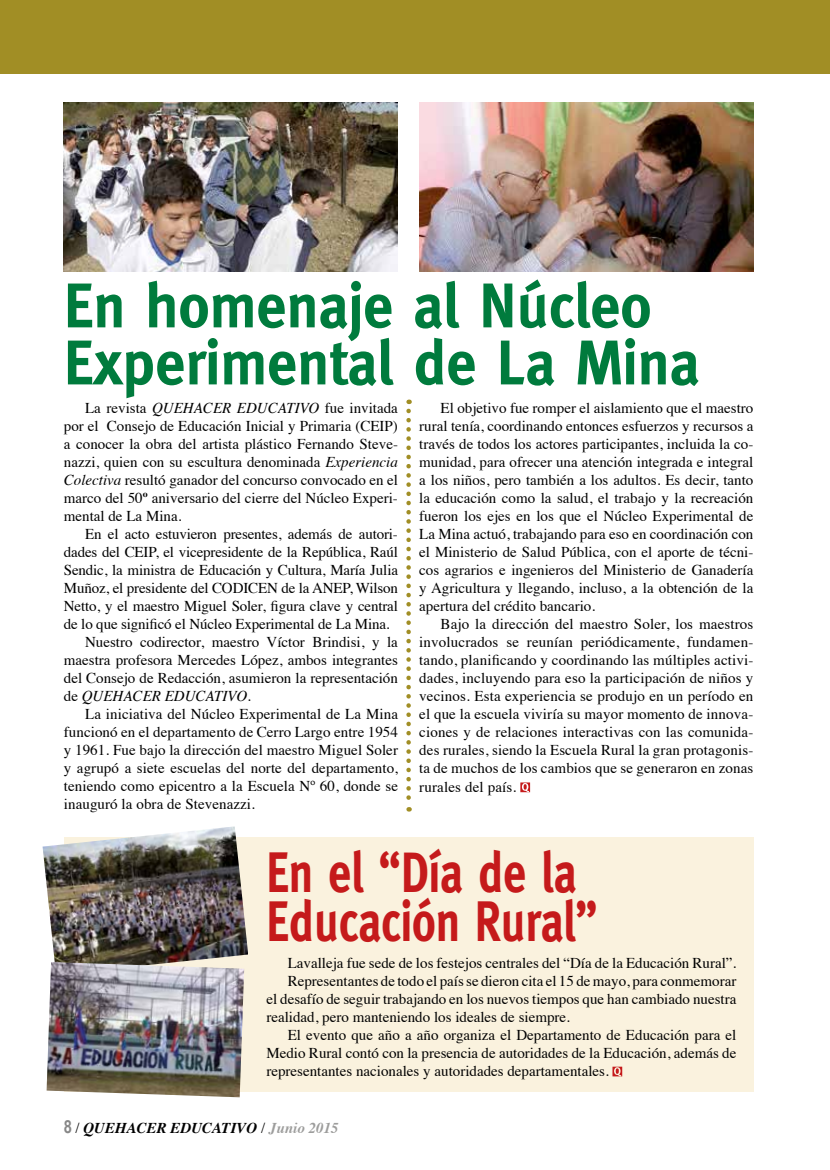
<style>
.page{position:relative;width:830px;height:1170px;background:#fff}
.page>*{position:absolute;margin:0;border:0;box-sizing:border-box;transform-origin:0 0}
.t1{font:700 63px/57px "Meta";color:#007b3d;scale:.95 1}
.t2{font:700 57px/49.5px "Meta";color:#c51a1b;scale:.8 1}
.t3{font:15px/18px "Times";color:#000;text-align:justify}
.t4{font:italic 700 15px "Times";color:#000}
.t5{font:italic 15px "Times";color:#000}
.s1{font-style:italic}
.s2{font-weight:700}
.s3{font-style:normal}
.s4{font-family:"Arial Narrow";font-style:normal;font-size:18px;color:#878787}
.s5{font-weight:400;font-style:normal}
.s6{color:#9d9d9c}
</style>
<div class="page">
<div style="left:64px;top:837px;width:689px;height:254px;background:#faf2de"></div>
<svg style="left:612px;top:1066px;width:10px;height:10px"></svg>
<svg style="left:520px;top:782px;width:10px;height:10px"></svg>
<img style="left:419px;top:102px;width:334px;height:169px">
<img style="left:64px;top:102px;width:334px;height:169px">
<img style="left:43px;top:826px;width:205px;height:146px">
<img style="left:47px;top:961px;width:197px;height:136px">
<svg style="left:406px;top:411px;width:4px;height:400px"></svg>
<div style="left:0;top:0;width:829px;height:73px;background:#a18e25"></div>
<h1 class="t1" style="left:64px;top:277px;width:670px">En homenaje al Núcleo<br>Experimental de La Mina</h1>
<p class="t3" style="left:64px;top:398px;width:335px;text-indent:21px">La revista <span class="s1">QUEHACER EDUCATIVO</span> fue invitada por el Consejo de Educación Inicial y Primaria (CEIP) a conocer la obra del artista plástico Fernando Steve&shy;nazzi, quien con su escultura denominada <span class="s1">Experiencia Colectiva</span> resultó ganador del concurso convocado en el marco del 50<span class="s2">º</span> aniversario del cierre del Núcleo Experi&shy;mental de La Mina.</p>
<p class="t3" style="left:85px;top:524px;width:314px">En el acto estuvieron presentes, además de autori-</p>
<p class="t3" style="left:64px;top:542px;width:335px">dades del CEIP, el vicepresidente de la República, Raúl</p>
<p class="t3" style="left:64px;top:560px;width:335px">Sendic, la ministra de Educación y Cultura, María Julia</p>
<p class="t3" style="left:64px;top:578px;width:335px">Muñoz, el presidente del CODICEN de la ANEP, Wilson</p>
<p class="t3" style="left:64px;top:596px;width:335px">Netto, y el maestro Miguel Soler, figura clave y central</p>
<p class="t3" style="left:64px;top:614px;width:327px">de lo que significó el Núcleo Experimental de La Mina.</p>
<p class="t3" style="left:85px;top:632px;width:314px">Nuestro codirector, maestro Víctor Brindisi, y la</p>
<p class="t3" style="left:64px;top:650px;width:335px">maestra profesora Mercedes López, ambos integrantes</p>
<p class="t3" style="left:64px;top:668px;width:335px">del Consejo de Redacción, asumieron la representación</p>
<p class="t5" style="left:64px;top:683px;width:188px"><span class="s3">de</span> QUEHACER EDUCATIVO<span class="s3">.</span></p>
<p class="t3" style="left:85px;top:704px;width:314px">La iniciativa del Núcleo Experimental de La Mina</p>
<p class="t3" style="left:64px;top:722px;width:335px">funcionó en el departamento de Cerro Largo entre 1954</p>
<p class="t3" style="left:64px;top:740px;width:335px">y 1961. Fue bajo la dirección del maestro Miguel Soler</p>
<p class="t3" style="left:64px;top:758px;width:335px">y agrupó a siete escuelas del norte del departamento,</p>
<p class="t3" style="left:64px;top:776px;width:335px">teniendo como epicentro a la Escuela Nº 60, donde se</p>
<p class="t3" style="left:64px;top:794px;width:192px">inauguró la obra de Stevenazzi.</p>
<p class="t3" style="left:419px;top:398px;width:335px;text-indent:21px">El objetivo fue romper el aislamiento que el maestro rural tenía, coordinando entonces esfuerzos y recursos a través de todos los actores participantes, incluida la co&shy;munidad, para ofrecer una atención integrada e integral a los niños, pero también a los adultos. Es decir, tanto la educación como la salud, el trabajo y la recreación fueron los ejes en los que el Núcleo Experimental de La Mina actuó, trabajando para eso en coordinación con el Ministerio de Salud Pública, con el aporte de técni&shy;cos agrarios e ingenieros del Ministerio de Ganadería y Agricultura y llegando, incluso, a la obtención de la apertura del crédito bancario.</p>
<p class="t3" style="left:419px;top:613px;width:335px;text-indent:21px">Bajo la dirección del maestro Soler, los maestros involucrados se reunían periódicamente, fundamen&shy;tando, planificando y coordinando las múltiples activi&shy;dades, incluyendo para eso la participación de niños y vecinos. Esta experiencia se produjo en un período en el que la escuela viviría su mayor momento de innova&shy;ciones y de relaciones interactivas con las comunida&shy;des rurales, siendo la Escuela Rural la gran protagonis&shy;ta de muchos de los cambios que se generaron en zonas rurales del país.</p>
<h2 class="t2" style="left:266px;top:847px;width:415px">En el “Día de la<br>Educación Rural”</h2>
<p class="t3" style="left:287px;top:952px;width:450px">Lavalleja fue sede de los festejos centrales del “Día de la Educación Rural”.</p>
<p class="t3" style="left:287px;top:970px;width:450px">Representantes de todo el país se dieron cita el 15 de mayo, para conmemorar</p>
<p class="t3" style="left:266px;top:988px;width:471px">el desafío de seguir trabajando en los nuevos tiempos que han cambiado nuestra</p>
<p class="t3" style="left:266px;top:1006px;width:305px">realidad, pero manteniendo los ideales de siempre.</p>
<p class="t3" style="left:287px;top:1024px;width:450px">El evento que año a año organiza el Departamento de Educación para el</p>
<p class="t3" style="left:266px;top:1042px;width:471px">Medio Rural contó con la presencia de autoridades de la Educación, además de</p>
<p class="t3" style="left:266px;top:1060px;width:343px">representantes nacionales y autoridades departamentales.</p>
<p class="t4" style="left:64px;top:1113px;width:276px"><span class="s4">8</span> <span class="s5">/</span> QUEHACER EDUCATIVO <span class="s5">/</span> <span class="s6">Junio 2015</span></p>
</div>
